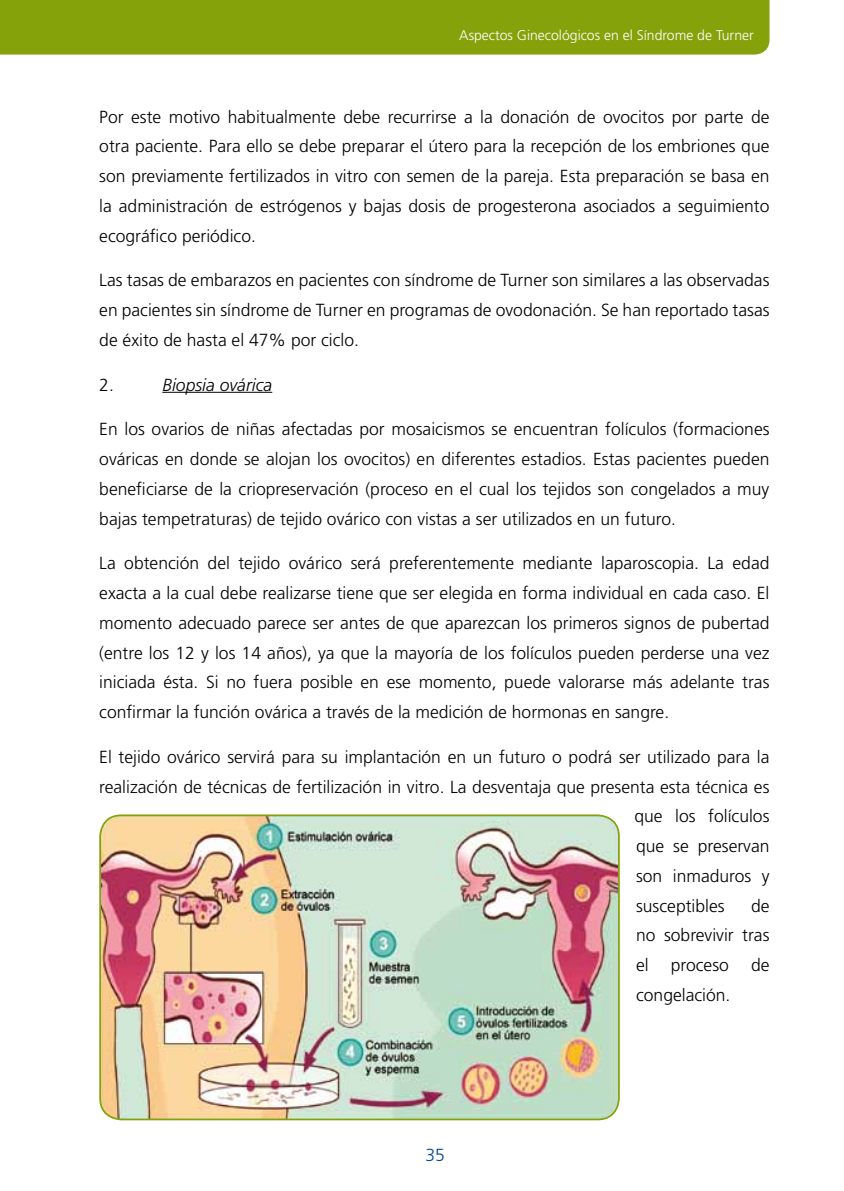
<style>
.page{position:relative;width:844px;height:1191px;background:#fff}
.page>*{position:absolute;margin:0;border:0;box-sizing:border-box;transform-origin:0 0}
.t1{font:300 17.5px/29.8px "Frutiger";color:#000;text-align:justify}
.t2{font:italic 300 17.5px "Frutiger";color:#000}
.t3{font:300 17.5px "Frutiger";color:#004489}
.t4{font:300 14px "Frutiger";color:#fff}
</style>
<div class="page">
<hr style="left:162px;top:392px;width:110px;height:1px;background:#000">
<div style="left:0;top:0;width:769px;height:55px;background:#86a20b"></div>
<img style="left:100px;top:817px;width:518px;height:302px">
<div style="left:99px;top:814px;width:520px;height:306px;border:2px solid #86a20b;border-radius:21px"></div>
<p class="t4" style="left:459px;top:27px;width:296px">Aspectos Ginecológicos en el Síndrome de Turner</p>
<p class="t1" style="left:99px;top:102px;width:671px">Por este motivo habitualmente debe recurrirse a la donación de ovocitos por parte de otra paciente. Para ello se debe preparar el útero para la recepción de los embriones que son previamente fertilizados in vitro con semen de la pareja. Esta preparación se basa en la administración de estrógenos y bajas dosis de progesterona asociados a seguimiento ecográfico periódico.</p>
<p class="t1" style="left:99px;top:265px;width:671px">Las tasas de embarazos en pacientes con síndrome de Turner son similares a las observadas en pacientes sin síndrome de Turner en programas de ovodonación. Se han reportado tasas de éxito de hasta el 47% por ciclo.</p>
<p class="t1" style="left:99px;top:369px;width:16px">2.</p>
<p class="t2" style="left:162px;top:374px;width:111px">Biopsia ovárica</p>
<p class="t1" style="left:99px;top:414px;width:671px">En los ovarios de niñas afectadas por mosaicismos se encuentran folículos (formaciones ováricas en donde se alojan los ovocitos) en diferentes estadios. Estas pacientes pueden beneficiarse de la criopreservación (proceso en el cual los tejidos son congelados a muy bajas tempetraturas) de tejido ovárico con vistas a ser utilizados en un futuro.</p>
<p class="t1" style="left:99px;top:548px;width:671px">La obtención del tejido ovárico será preferentemente mediante laparoscopia. La edad exacta a la cual debe realizarse tiene que ser elegida en forma individual en cada caso. El momento adecuado parece ser antes de que aparezcan los primeros signos de pubertad (entre los 12 y los 14 años), ya que la mayoría de los folículos pueden perderse una vez iniciada ésta. Si no fuera posible en ese momento, puede valorarse más adelante tras confirmar la función ovárica a través de la medición de hormonas en sangre.</p>
<p class="t1" style="left:99px;top:742px;width:671px">El tejido ovárico servirá para su implantación en un futuro o podrá ser utilizado para la</p>
<p class="t1" style="left:99px;top:771px;width:671px">realización de técnicas de fertilización in vitro. La desventaja que presenta esta técnica es</p>
<p class="t1" style="left:634px;top:801px;width:137px">que los folículos</p>
<p class="t1" style="left:636px;top:831px;width:135px">que se preservan</p>
<p class="t1" style="left:636px;top:861px;width:135px">son inmaduros y</p>
<p class="t1" style="left:636px;top:890px;width:90px">susceptibles</p>
<p class="t1" style="left:636px;top:890px;width:135px;text-indent:115px">de no sobrevivir tras el</p>
<p class="t1" style="left:670px;top:950px;width:60px">proceso</p>
<p class="t1" style="left:750px;top:950px;width:20px">de</p>
<p class="t1" style="left:636px;top:980px;width:96px">congelación.</p>
<p class="t3" style="left:425px;top:1145px;width:21px">35</p>
</div>
